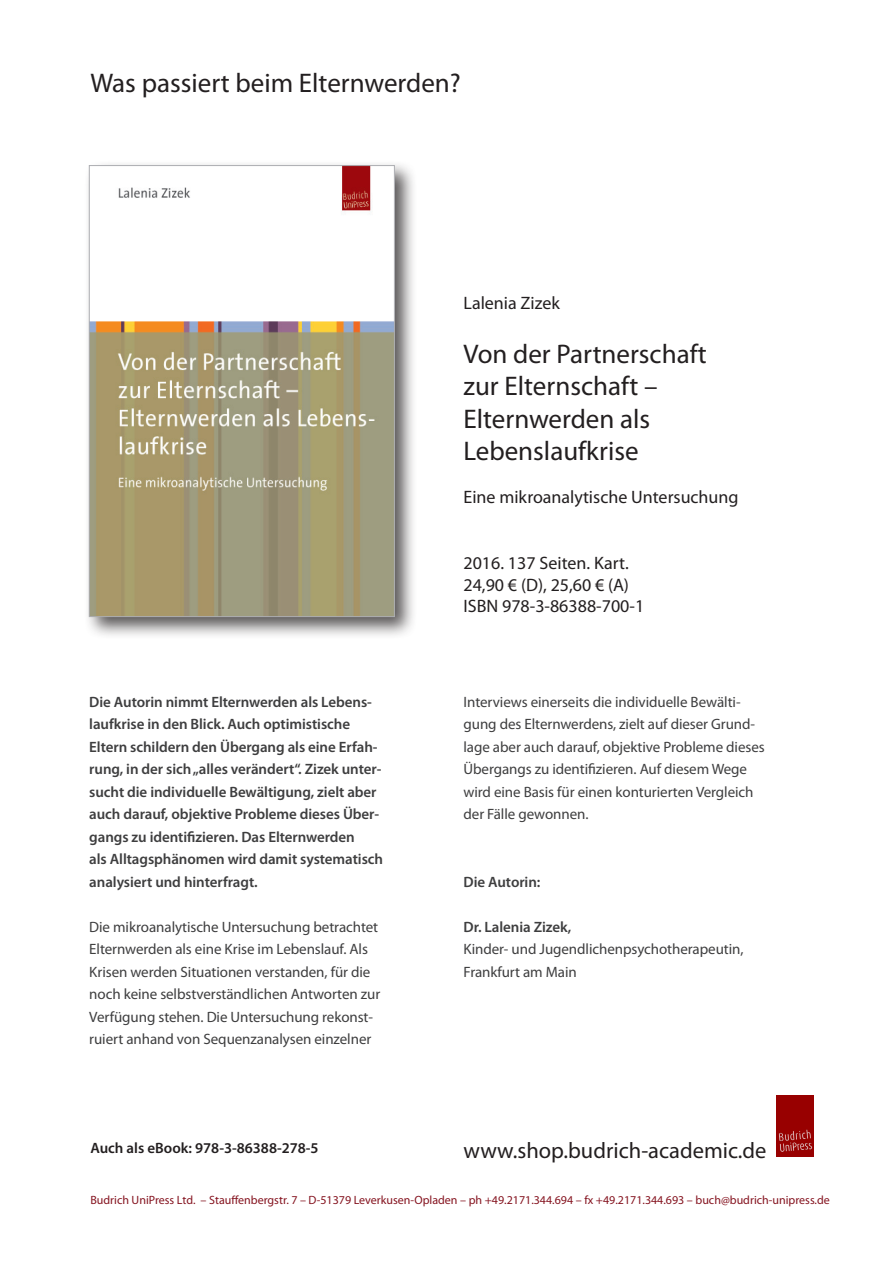
<style>
.page{position:relative;width:893px;height:1263px;background:#fff}
.page>*{position:absolute;margin:0;border:0;box-sizing:border-box;transform-origin:0 0}
.t1{font:27px "Myriad Pro";color:#231f20}
.t2{font:22.5px "Myriad Pro";color:#231f20}
.t3{font:18px "Myriad Pro";color:#231f20}
.t4{font:15px/22.5px "Myriad Pro";letter-spacing:-.005em;color:#3e3e3f}
.t5{font:600 15px/22.5px "Myriad Pro";letter-spacing:-.005em;color:#3e3e3f}
.t6{font:600 15px "Myriad Pro";color:#231f20}
.t7{font:12px "Myriad Pro";color:#851420}
</style>
<div class="page">
<div style="left:84px;top:160px;width:334px;height:480px;background:#231f20;opacity:.75"></div>
<img style="left:91px;top:167px;width:302px;height:448px">
<div style="left:89px;top:165px;width:306px;height:452px;border:1px solid #acadb1"></div>
<img style="left:776px;top:1096px;width:38px;height:61px">
<p class="t1" style="left:90px;top:66px;width:372px">Was passiert beim Elternwerden?</p>
<p class="t3" style="left:463px;top:292px;width:98px">Lalenia Zizek</p>
<p class="t1" style="left:463px;top:337px;width:245px">Von der Partnerschaft</p>
<p class="t1" style="left:463px;top:370px;width:195px">zur Elternschaft –</p>
<p class="t1" style="left:463px;top:402px;width:188px">Elternwerden als</p>
<p class="t1" style="left:463px;top:435px;width:177px">Lebenslaufkrise</p>
<p class="t3" style="left:463px;top:486px;width:277px">Eine mikroanalytische Untersuchung</p>
<p class="t5" style="left:89px;top:690px;width:284px">Die Autorin nimmt Elternwerden als Lebens&shy;laufkrise in den Blick. Auch optimistische</p>
<p class="t5" style="left:89px;top:735px;width:294px">Eltern schildern den Übergang als eine Erfah&shy;rung, in der sich „alles verändert“. Zizek unter&shy;sucht die individuelle Bewältigung, zielt aber auch darauf, objektive Probleme dieses Über&shy;gangs zu identifizieren. Das Elternwerden</p>
<p class="t5" style="left:89px;top:847px;width:295px">als Alltagsphänomen wird damit systematisch analysiert und hinterfragt.</p>
<p class="t4" style="left:89px;top:915px;width:293px">Die mikroanalytische Untersuchung betrachtet Elternwerden als eine Krise im Lebenslauf. Als Krisen werden Situationen verstanden, für die noch keine selbstverständlichen Antworten zur Verfügung stehen. Die Untersuchung rekonst&shy;ruiert anhand von Sequenzanalysen einzelner</p>
<p class="t3" style="left:463px;top:552px;width:167px">2016. 137 Seiten. Kart.</p>
<p class="t3" style="left:463px;top:574px;width:167px">24,90 € (D), 25,60 € (A)</p>
<p class="t3" style="left:463px;top:595px;width:182px">ISBN 978-3-86388-700-1</p>
<p class="t4" style="left:463px;top:690px;width:303px">Interviews einerseits die individuelle Bewälti&shy;gung des Elternwerdens, zielt auf dieser Grund&shy;lage aber auch darauf, objektive Probleme dieses Übergangs zu identifizieren. Auf diesem Wege wird eine Basis für einen konturierten Vergleich der Fälle gewonnen.</p>
<p class="t5" style="left:463px;top:870px;width:78px">Die Autorin:</p>
<p class="t5" style="left:463px;top:915px;width:109px">Dr. Lalenia Zizek,</p>
<p class="t4" style="left:463px;top:937px;width:282px">Kinder- und Jugendlichenpsychotherapeutin,<br>Frankfurt am Main</p>
<p class="t6" style="left:90px;top:1138px;width:230px">Auch als eBook: 978-3-86388-278-5</p>
<p class="t2" style="left:463px;top:1136px;width:304px">www.shop.budrich-academic.de</p>
<p class="t7" style="left:90px;top:1192px;width:741px">Budrich UniPress Ltd. – Stauffenbergstr. 7 – D-51379 Leverkusen-Opladen – ph +49.2171.344.694 – fx +49.2171.344.693 – buch@budrich-unipress.de</p>
</div>
